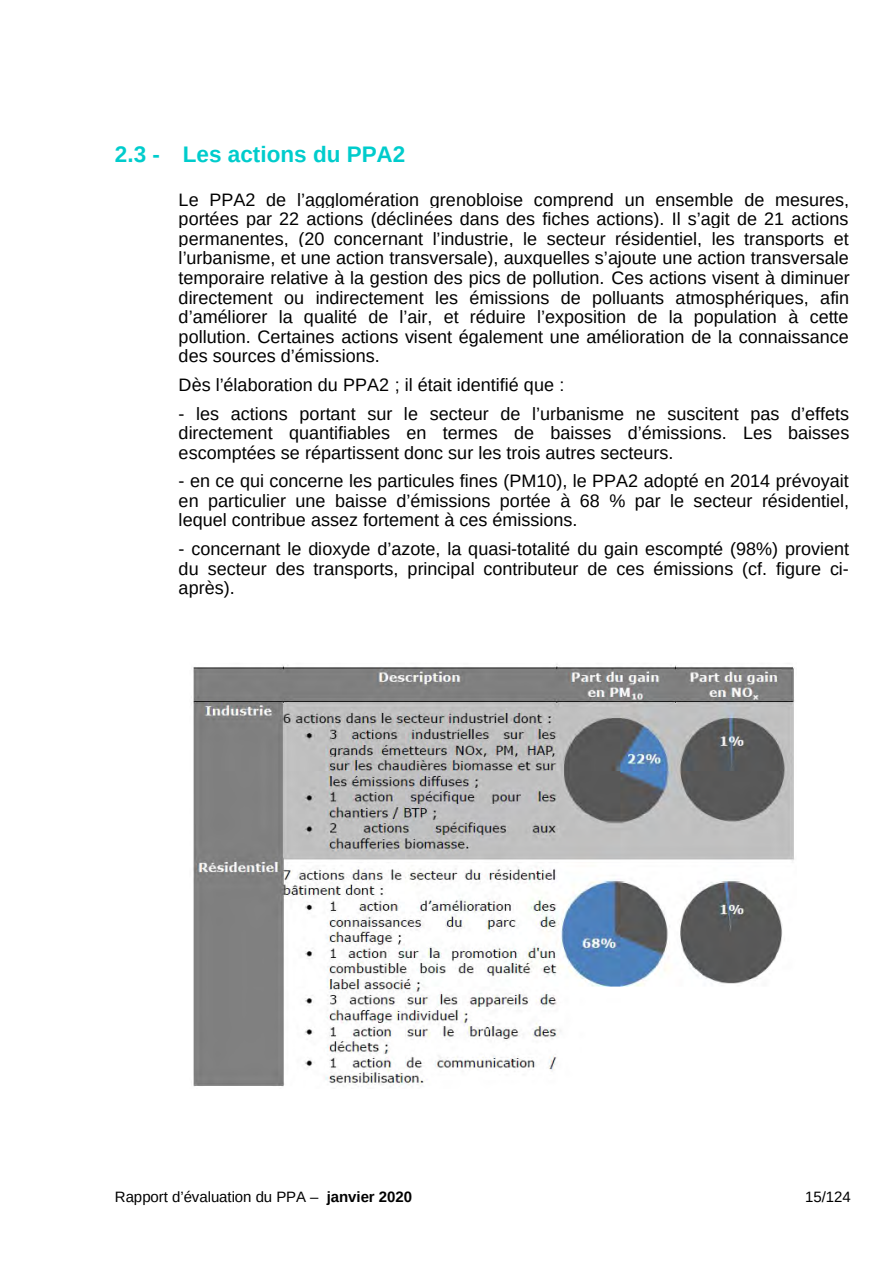
<style>
.page{position:relative;width:893px;height:1263px;background:#fff}
.page>*{position:absolute;margin:0;border:0;box-sizing:border-box;transform-origin:0 0}
.t1{font:700 22.5px "Liberation Sans";color:#0cc}
.t2{font:18px/19.5px "Liberation Sans";color:#000;text-align:justify}
.t3{font:15px "Liberation Sans";letter-spacing:-.005em;color:#000}
.s1{font-weight:700}
</style>
<div class="page">
<img style="left:193px;top:664px;width:602px;height:423px">
<p class="t1" style="left:115px;top:141px;width:292px">2.3 - Les actions du PPA2</p>
<p class="t2" style="left:179px;top:190px;width:673px">Le PPA2 de l’agglomération grenobloise comprend un ensemble de mesures, portées par 22 actions (déclinées dans des fiches actions). Il s’agit de 21 actions permanentes, (20 concernant l’industrie, le secteur résidentiel, les transports et l’urbanisme, et une action transversale), auxquelles s’ajoute une action transversale temporaire relative à la gestion des pics de pollution. Ces actions visent à diminuer directement ou indirectement les émissions de polluants atmosphériques, afin d’améliorer la qualité de l’air, et réduire l’exposition de la population à cette pollution. Certaines actions visent également une amélioration de la connaissance des sources d’émissions.</p>
<p class="t2" style="left:179px;top:375px;width:387px">Dès l’élaboration du PPA2 ; il était identifié que :</p>
<p class="t2" style="left:179px;top:404px;width:672px">- les actions portant sur le secteur de l’urbanisme ne suscitent pas d’effets directement quantifiables en termes de baisses d’émissions. Les baisses escomptées se répartissent donc sur les trois autres secteurs.</p>
<p class="t2" style="left:179px;top:471px;width:672px">- en ce qui concerne les particules fines (PM10), le PPA2 adopté en 2014 prévoyait en particulier une baisse d’émissions portée à 68 % par le secteur résidentiel, lequel contribue assez fortement à ces émissions.</p>
<p class="t2" style="left:179px;top:539px;width:672px">- concernant le dioxyde d’azote, la quasi-totalité du gain escompté (98%) provient du secteur des transports, principal contributeur de ces émissions (cf. figure ci&shy;après).</p>
<p class="t3" style="left:115px;top:1188px;width:299px">Rapport d’évaluation du PPA – <span class="s1">janvier 2020</span></p>
<p class="t3" style="left:805px;top:1188px;width:47px">15/124</p>
</div>
